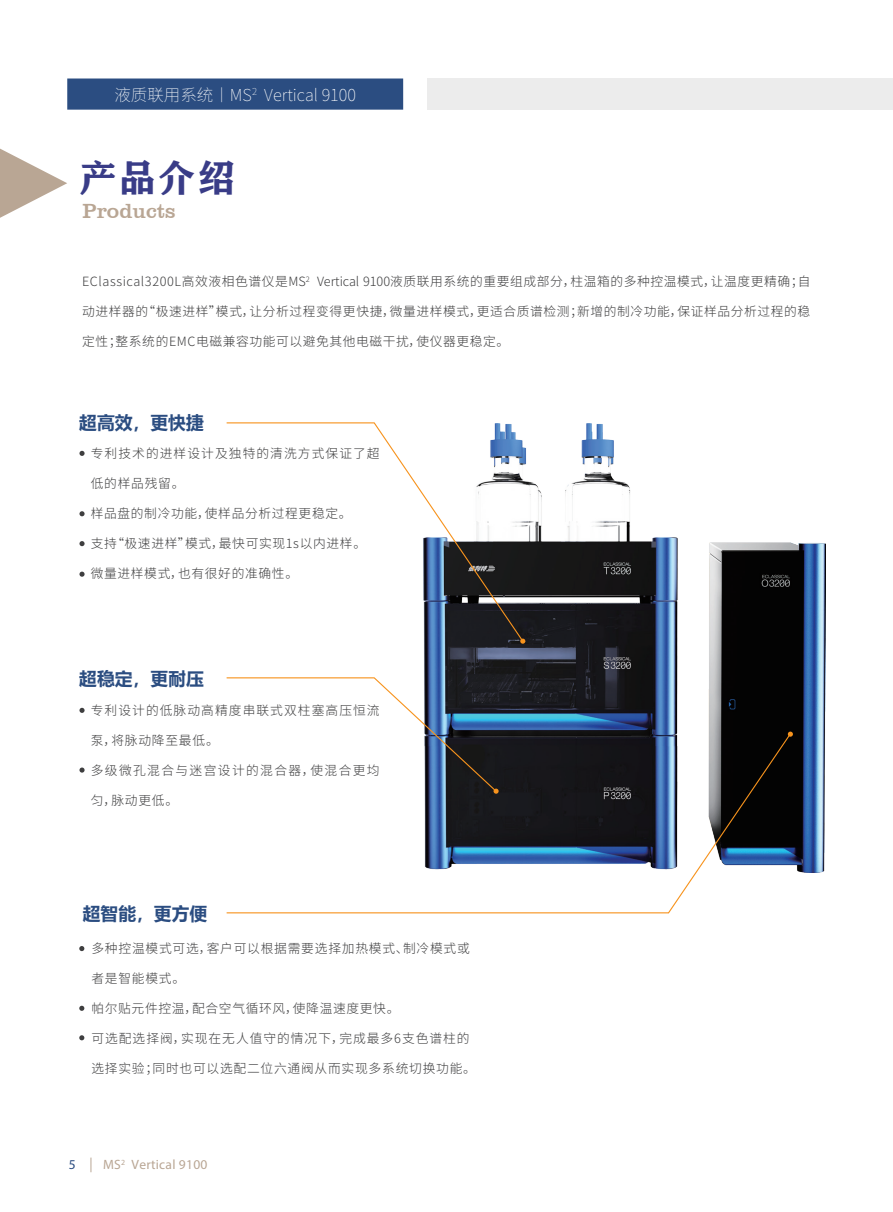
<style>
.page{position:relative;width:893px;height:1212px;background:#fff}
.page>*{position:absolute;margin:0;border:0;box-sizing:border-box;transform-origin:0 0}
.t1{font:37.5px "FZCHSJW GB1 0";color:#393c87}
.t2{font:21px "Clarendon BT";color:#b9a694}
.t3{font:700 17.85px "Microsoft Ya Hei";color:#2b4d81}
.t4{font:200 16.5px "Source Han Sans CN";color:#fff}
.t5{font:13.5px "Myriad Pro";letter-spacing:.02em;color:#b9a694}
.t6{font:13.5px "Myriad Pro";color:#2b4d81}
.t7{font:300 12.75px "Source Han Sans CN";letter-spacing:.05em;color:#3e3e3f}
.t8{font:300 12.75px "Source Han Sans CN";letter-spacing:.085em;color:#3e3e3f}
.t9{font:300 12.75px "Source Han Sans CN";letter-spacing:.075em;color:#3e3e3f}
.t10{font:300 12.75px "Source Han Sans CN";letter-spacing:.11em;color:#3e3e3f}
</style>
<div class="page">
<svg style="left:91px;top:1157px;width:1px;height:15px"></svg>
<div style="left:67px;top:78px;width:336px;height:32px;background:#2b4d81"></div>
<div style="left:428px;top:78px;width:465px;height:32px;background:#ececec"></div>
<img style="left:424px;top:424px;width:402px;height:448px">
<svg style="left:0;top:149px;width:67px;height:69px"></svg>
<svg style="left:226px;top:677px;width:273px;height:55px"></svg>
<svg style="left:226px;top:422px;width:298px;height:221px"></svg>
<svg style="left:520px;top:639px;width:5px;height:5px"></svg>
<svg style="left:226px;top:732px;width:566px;height:182px"></svg>
<svg style="left:788px;top:731px;width:5px;height:6px"></svg>
<svg style="left:79px;top:708px;width:6px;height:5px"></svg>
<svg style="left:79px;top:767px;width:6px;height:6px"></svg>
<svg style="left:79px;top:451px;width:6px;height:5px"></svg>
<svg style="left:79px;top:511px;width:6px;height:5px"></svg>
<svg style="left:79px;top:541px;width:6px;height:5px"></svg>
<svg style="left:79px;top:572px;width:6px;height:5px"></svg>
<svg style="left:79px;top:946px;width:5px;height:5px"></svg>
<svg style="left:79px;top:1035px;width:5px;height:5px"></svg>
<svg style="left:79px;top:1006px;width:5px;height:5px"></svg>
<p class="t4" style="left:114px;top:86px;width:243px">液质联用系统丨MS<sup>2</sup> Vertical 9100</p>
<h1 class="t1" style="left:79px;top:156px;width:157px">产品介绍</h1>
<h2 class="t2" style="left:82px;top:198px;width:95px">Products</h2>
<p class="t7" style="left:82px;top:274px;width:730px">EClassical3200L高效液相色谱仪是MS<sup>2</sup> Vertical 9100液质联用系统的重要组成部分，柱温箱的多种控温模式，让温度更精确；自</p>
<p class="t7" style="left:82px;top:304px;width:730px">动进样器的“极速进样”模式，让分析过程变得更快捷，微量进样模式，更适合质谱检测；新增的制冷功能，保证样品分析过程的稳</p>
<p class="t7" style="left:82px;top:334px;width:429px">定性；整系统的EMC电磁兼容功能可以避免其他电磁干扰，使仪器更稳定。</p>
<h3 class="t3" style="left:79px;top:410px;width:126px">超高效，更快捷</h3>
<p class="t8" style="left:91px;top:446px;width:290px">专利技术的进样设计及独特的清洗方式保证了超</p>
<p class="t7" style="left:91px;top:476px;width:95px">低的样品残留。</p>
<p class="t7" style="left:91px;top:506px;width:262px">样品盘的制冷功能，使样品分析过程更稳定。</p>
<p class="t7" style="left:91px;top:536px;width:277px">支持“极速进样”模式，最快可实现1s以内进样。</p>
<p class="t7" style="left:91px;top:566px;width:209px">微量进样模式，也有很好的准确性。</p>
<h3 class="t3" style="left:79px;top:666px;width:126px">超稳定，更耐压</h3>
<p class="t8" style="left:91px;top:703px;width:290px">专利设计的低脉动高精度串联式双柱塞高压恒流</p>
<p class="t7" style="left:91px;top:733px;width:130px">泵，将脉动降至最低。</p>
<p class="t10" style="left:91px;top:763px;width:290px">多级微孔混合与迷宫设计的混合器，使混合更均</p>
<p class="t7" style="left:91px;top:793px;width:89px">匀，脉动更低。</p>
<h3 class="t3" style="left:83px;top:901px;width:126px">超智能，更方便</h3>
<p class="t7" style="left:91px;top:941px;width:380px">多种控温模式可选，客户可以根据需要选择加热模式、制冷模式或</p>
<p class="t7" style="left:91px;top:971px;width:95px">者是智能模式。</p>
<p class="t7" style="left:91px;top:1001px;width:310px">帕尔贴元件控温，配合空气循环风，使降温速度更快。</p>
<p class="t9" style="left:91px;top:1031px;width:380px">可选配选择阀，实现在无人值守的情况下，完成最多6支色谱柱的</p>
<p class="t7" style="left:91px;top:1061px;width:386px">选择实验；同时也可以选配二位六通阀从而实现多系统切换功能。</p>
<p class="t5" style="left:103px;top:1156px;width:24px">MS<sup>2</sup></p>
<p class="t6" style="left:69px;top:1156px;width:8px">5</p>
<p class="t5" style="left:132px;top:1156px;width:77px">Vertical 9100</p>
</div>
